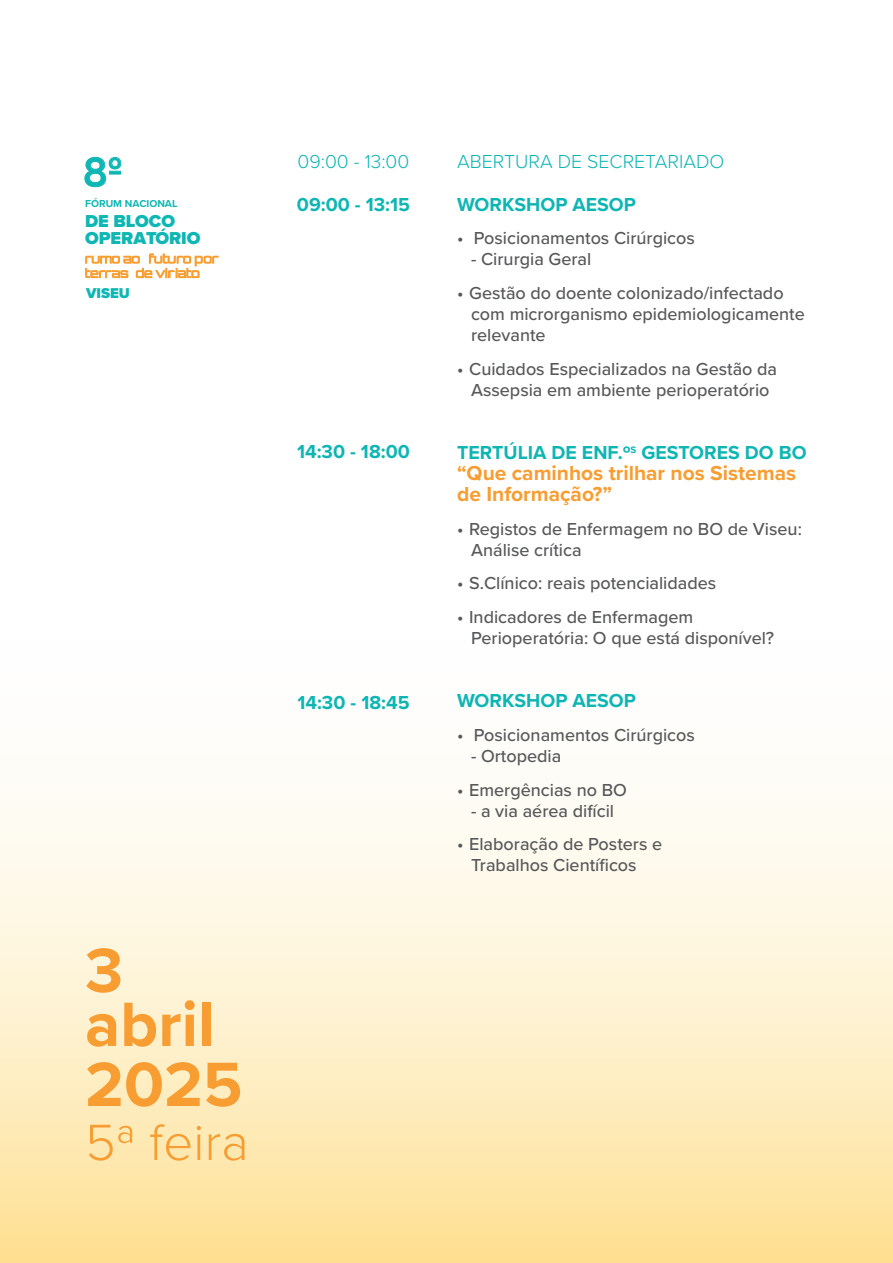
<style>
.page{position:relative;width:893px;height:1263px;background:#fff}
.page>*{position:absolute;margin:0;border:0;box-sizing:border-box;transform-origin:0 0}
.t1{font:700 64.8px/54px "Proxima Nova";color:#f89d31}
.t2{font:300 52.8px "Proxima Nova";color:#f89d31}
.t3{font:700 44.55px "Anonymous Pro";color:#0fb7b4}
.t4{font:700 21px/21px "Proxima Nova";color:#f89d31}
.t5{font:700 19.5px "Proxima Nova";color:#0db6b3}
.t6{font:300 19.5px "Proxima Nova";color:#0cb5b3}
.t7{font:500 18px/21px "Proxima Nova";color:#57585a}
.t8{font:900 17.85px/17px "Proxima Nova";color:#0fb7b4}
.t9{font:900 14.7px "Proxima Nova";color:#0fb7b4}
.t10{font:300 12px/14.4px "Orbitron";letter-spacing:.01em;color:#f89d2f}
.t11{font:700 10.5px "Proxima Nova";color:#0fb7b4}
</style>
<div class="page">
<h3 class="t3" style="left:85px;top:146px;width:42px">8<sup>º</sup></h3>
<p class="t11" style="left:85px;top:195px;width:94px">FÓRUM NACIONAL</p>
<p class="t8" style="left:85px;top:213px;width:117px">DE BLOCO<br>OPERATÓRIO</p>
<p class="t10" style="left:85px;top:251px;width:135px">rumo ao futuro por terras de viriato</p>
<p class="t9" style="left:86px;top:282px;width:45px">VISEU</p>
<h1 class="t1" style="left:85px;top:942px;width:131px">3 abril</h1>
<h1 class="t1" style="left:85px;top:1056px;width:159px">2025</h1>
<h2 class="t2" style="left:85px;top:1103px;width:165px">5ª feira</h2>
<p class="t6" style="left:298px;top:147px;width:113px">09:00 - 13:00</p>
<p class="t5" style="left:297px;top:189px;width:115px">09:00 - 13:15</p>
<p class="t6" style="left:457px;top:147px;width:269px">ABERTURA DE SECRETARIADO</p>
<p class="t5" style="left:457px;top:189px;width:180px">WORKSHOP AESOP</p>
<p class="t7" style="left:457px;top:227px;width:239px">• Posicionamentos Cirúrgicos</p>
<p class="t7" style="left:471px;top:248px;width:122px">- Cirurgia Geral</p>
<p class="t7" style="left:471px;top:282px;width:335px;text-indent:-14px">• Gestão do doente colonizado/infectado com microrganismo epidemiologicamente relevante</p>
<p class="t7" style="left:457px;top:358px;width:322px;text-align:center">• Cuidados Especializados na Gestão da<br>Assepsia em ambiente perioperatório</p>
<p class="t5" style="left:297px;top:437px;width:114px">14:30 - 18:00</p>
<p class="t5" style="left:457px;top:438px;width:351px">TERTÚLIA DE ENF.º<sup>S</sup> GESTORES DO BO</p>
<p class="t4" style="left:457px;top:462px;width:340px">“Que caminhos trilhar nos Sistemas de Informação?”</p>
<p class="t7" style="left:471px;top:517px;width:332px;text-indent:-14px">• Registos de Enfermagem no BO de Viseu:<br>Análise crítica</p>
<p class="t7" style="left:457px;top:572px;width:261px">• S.Clínico: reais potencialidades</p>
<p class="t7" style="left:471px;top:606px;width:305px;text-indent:-14px">• Indicadores de Enfermagem<br>Perioperatória: O que está disponível?</p>
<p class="t5" style="left:297px;top:687px;width:114px">14:30 - 18:45</p>
<p class="t5" style="left:457px;top:686px;width:180px">WORKSHOP AESOP</p>
<p class="t7" style="left:457px;top:724px;width:239px">• Posicionamentos Cirúrgicos</p>
<p class="t7" style="left:471px;top:745px;width:92px">- Ortopedia</p>
<p class="t7" style="left:457px;top:778px;width:171px">• Emergências no BO</p>
<p class="t7" style="left:471px;top:799px;width:145px">- a via aérea difícil</p>
<p class="t7" style="left:471px;top:833px;width:193px;text-indent:-14px">• Elaboração de Posters e<br>Trabalhos Científicos</p>
</div>
